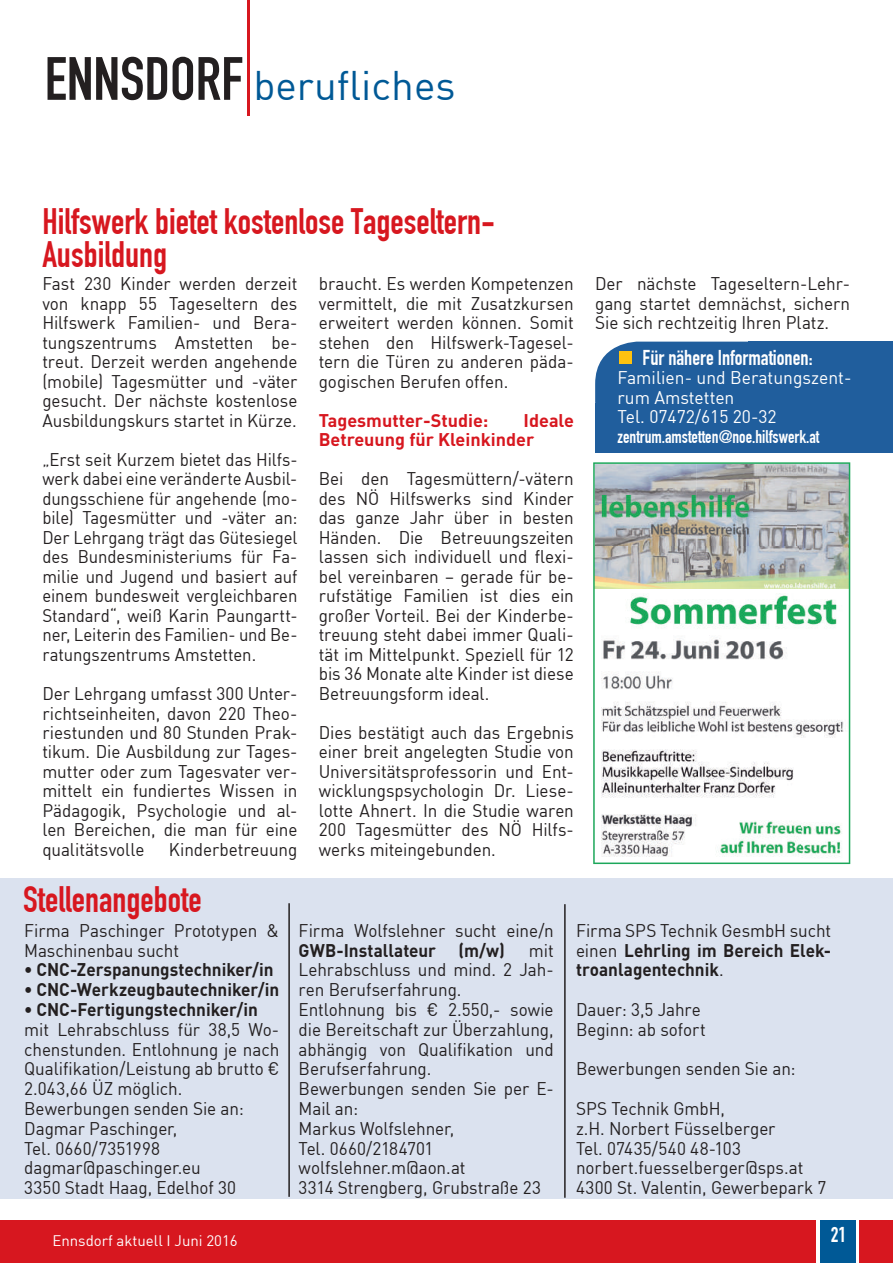
<style>
.page{position:relative;width:893px;height:1263px;background:#fff}
.page>*{position:absolute;margin:0;border:0;box-sizing:border-box;transform-origin:0 0}
.t1{font:60px "DIN Engschrift";color:#231f20}
.t2{font:40.5px "DIN";color:#005996}
.t3{font:36px/33px "DIN Engschrift";color:#d7171f}
.t4{font:21px "DIN Engschrift";color:#fff}
.t5{font:18px/19.5px "DIN";letter-spacing:-.005em;color:#231f20;scale:.95 1}
.t6{font:18px/19.5px "DIN";letter-spacing:-.005em;color:#231f20;text-align:justify;scale:.93 1}
.t7{font:700 18px/19.8px "DIN";color:#231f20;text-align:justify;scale:.95 1}
.t8{font:18px/19.5px "DIN";color:#fff}
.t9{font:700 18px/19.5px "DIN";color:#d7171f}
.t10{font:18px "DIN Engschrift";color:#fff}
.t11{font:15px "DIN";color:#fff}
.s1{font-weight:400}
</style>
<div class="page">
<div style="left:0;top:1220px;width:9px;height:43px;background:#d7171f"></div>
<div style="left:1px;top:1220px;width:892px;height:43px;background:#d7171f"></div>
<div style="left:816px;top:1220px;width:43px;height:43px;background:linear-gradient(to bottom,#fff,#fff)"></div>
<div style="left:820px;top:1220px;width:35px;height:43px;background:#005996"></div>
<hr style="left:247px;top:0;width:3px;height:116px;background:#d7171f">
<div style="left:0;top:879px;width:893px;height:320px;background:#dbe2ef"></div>
<hr style="left:288px;top:903px;width:2px;height:294px;background:#231f20">
<hr style="left:564px;top:904px;width:2px;height:294px;background:#231f20">
<div style="left:595px;top:342px;width:298px;height:101px;background:#205e9d;border-radius:43px"></div>
<div style="left:595px;top:403px;width:298px;height:50px;background:#205e9d"></div>
<div style="left:748px;top:342px;width:145px;height:110px;background:#205e9d"></div>
<div style="left:619px;top:351px;width:12px;height:12px;background:#fec210"></div>
<svg style="left:593px;top:462px;width:257px;height:402px"></svg>
<img style="left:599px;top:495px;width:153px;height:41px">
<h1 class="t1" style="left:45px;top:44px;width:200px">ENNSDORF</h1>
<h2 class="t2" style="left:253px;top:60px;width:204px">berufliches</h2>
<h3 class="t3" style="left:42px;top:205px;width:454px">Hilfswerk bietet kostenlose Tageseltern-<br>Ausbildung</h3>
<p class="t5" style="left:42px;top:274px;width:270px;text-align:justify">Fast 230 Kinder werden derzeit von knapp 55 Tageseltern des Hilfswerk Familien- und Bera&shy;tungszentrums Amstetten be&shy;treut. Derzeit werden angehende (mobile) Tagesmütter und -väter gesucht. Der nächste kostenlose Ausbildungskurs startet in Kürze.</p>
<p class="t6" style="left:42px;top:449px;width:276px">„Erst seit Kurzem bietet das Hilfs&shy;werk dabei eine veränderte Ausbil&shy;dungsschiene für angehende (mo&shy;bile) Tagesmütter und -väter an:<br>Der Lehrgang trägt das Gütesiegel des Bundesministeriums für Fa&shy;milie und Jugend und basiert auf einem bundesweit vergleichbaren Standard“, weiß Karin Paungartt&shy;ner, Leiterin des Familien- und Be&shy;ratungszentrums Amstetten.</p>
<p class="t5" style="left:42px;top:683px;width:270px;text-align:justify">Der Lehrgang umfasst 300 Unter&shy;richtseinheiten, davon 220 Theo&shy;riestunden und 80 Stunden Prak&shy;tikum. Die Ausbildung zur Tages&shy;mutter oder zum Tagesvater ver&shy;mittelt ein fundiertes Wissen in Pädagogik, Psychologie und al&shy;len Bereichen, die man für eine qualitätsvolle</p>
<p class="t5" style="left:319px;top:274px;width:270px;text-align:justify">braucht. Es werden Kompetenzen vermittelt, die mit Zusatzkursen erweitert werden können. Somit stehen den Hilfswerk-Tagesel&shy;tern die Türen zu anderen päda&shy;gogischen Berufen offen.</p>
<p class="t9" style="left:319px;top:410px;width:171px">Tagesmutter-Studie:</p>
<p class="t9" style="left:319px;top:410px;width:257px;text-indent:205px">Ideale<br>Betreuung für Kleinkinder</p>
<p class="t5" style="left:319px;top:469px;width:270px;text-align:justify">Bei den Tagesmüttern/-vätern des NÖ Hilfswerks sind Kinder das ganze Jahr über in besten Händen. Die Betreuungszeiten lassen sich individuell und flexi&shy;bel vereinbaren – gerade für be&shy;rufstätige Familien ist dies ein großer Vorteil. Bei der Kinderbe&shy;treuung steht dabei immer Quali&shy;tät im Mittelpunkt. Speziell für 12 bis 36 Monate alte Kinder ist diese Betreuungsform ideal.</p>
<p class="t5" style="left:319px;top:722px;width:270px;text-align:justify">Dies bestätigt auch das Ergebnis einer breit angelegten Studie von Universitätsprofessorin und Ent&shy;wicklungspsychologin Dr. Liese&shy;lotte Ahnert. In die Studie waren 200 Tagesmütter des NÖ Hilfs&shy;werks miteingebunden.</p>
<p class="t5" style="left:169px;top:839px;width:137px">Kinderbetreuung</p>
<p class="t5" style="left:595px;top:274px;width:270px;text-align:justify">Der nächste Tageseltern-Lehr&shy;gang startet demnächst, sichern Sie sich rechtzeitig Ihren Platz.</p>
<p class="t4" style="left:643px;top:345px;width:171px">Für nähere Informationen:</p>
<p class="t8" style="left:618px;top:368px;width:235px">Familien- und Beratungszent&shy;rum Amstetten<br>Tel. 07472/615 20-32</p>
<p class="t10" style="left:618px;top:426px;width:203px">zentrum.amstetten@noe.hilfswerk.at</p>
<h3 class="t3" style="left:23px;top:883px;width:180px">Stellenangebote</h3>
<p class="t5" style="left:24px;top:920px;width:270px">Firma Paschinger Prototypen &amp;<br>Maschinenbau sucht</p>
<p class="t7" style="left:24px;top:959px;width:264px">• CNC-Zerspanungstechniker/in</p>
<p class="t7" style="left:24px;top:979px;width:270px">• CNC-Werkzeugbautechniker/in</p>
<p class="t7" style="left:24px;top:999px;width:248px">• CNC-Fertigungstechniker/in</p>
<p class="t5" style="left:24px;top:1019px;width:270px">mit Lehrabschluss für 38,5 Wo&shy;chenstunden. Entlohnung je nach<br>Qualifikation/Leistung ab brutto €<br>2.043,66 ÜZ möglich.<br>Bewerbungen senden Sie an:<br>Dagmar Paschinger,<br>Tel. 0660/7351998 dagmar@paschinger.eu<br>3350 Stadt Haag, Edelhof 30</p>
<p class="t11" style="left:52px;top:1231px;width:187px">Ennsdorf aktuell I Juni 2016</p>
<p class="t5" style="left:299px;top:920px;width:270px">Firma Wolfslehner sucht eine/n</p>
<p class="t7" style="left:299px;top:939px;width:219px">GWB-Installateur (m/w)</p>
<p class="t5" style="left:299px;top:940px;width:270px;text-indent:230px">mit<br>Lehrabschluss und mind. 2 Jah&shy;ren Berufserfahrung.<br>Entlohnung bis € 2.550,- sowie die Bereitschaft zur Überzahlung, abhängig von Qualifikation und<br>Berufserfahrung.<br>Bewerbungen senden Sie per E-<br>Mail an:<br>Markus Wolfslehner,<br>Tel. 0660/2184701 wolfslehner.m@aon.at<br>3314 Strengberg, Grubstraße 23</p>
<p class="t7" style="left:576px;top:920px;width:270px"><span class="s1">Firma SPS Technik GesmbH sucht einen</span> Lehrling im Bereich Elek&shy;troanlagentechnik<span class="s1">.</span></p>
<p class="t5" style="left:576px;top:999px;width:138px">Dauer: 3,5 Jahre<br>Beginn: ab sofort</p>
<p class="t5" style="left:576px;top:1049px;width:233px;line-height:39.6px">Bewerbungen senden Sie an:<br>SPS Technik GmbH,</p>
<p class="t5" style="left:576px;top:1118px;width:265px">z.H. Norbert Füsselberger<br>Tel. 07435/540 48-103 norbert.fuesselberger@sps.at<br>4300 St. Valentin, Gewerbepark 7</p>
<p class="t4" style="left:831px;top:1222px;width:17px">21</p>
</div>
